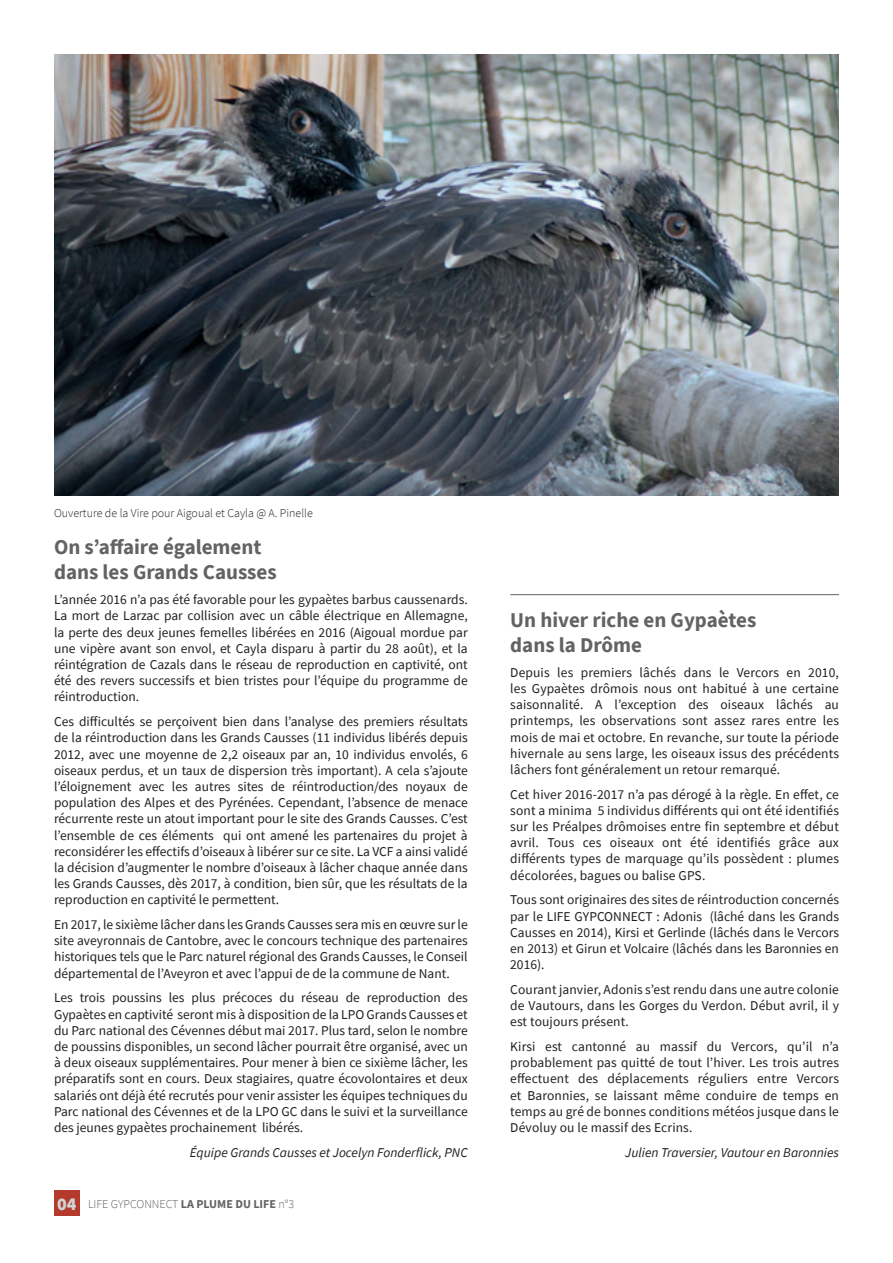
<style>
.page{position:relative;width:893px;height:1263px;background:#fff}
.page>*{position:absolute;margin:0;border:0;box-sizing:border-box;transform-origin:0 0}
.t1{font:700 21px/25.2px "Source Sans Pro";color:#636366}
.t2{font:13.5px/16.2px "Source Sans Pro";color:#231f20;text-align:justify}
.t3{font:italic 13.5px "Source Sans Pro";color:#231f20}
.t4{font:300 12px "Source Sans Pro";color:#231f20}
.t5{font:300 12px "Source Sans Pro";color:#636366}
.s1{font-weight:900;font-size:18px;color:#d1d2d4}
.s2{font-weight:700}
</style>
<div class="page">
<div style="left:54px;top:1190px;width:26px;height:26px;background:#b53a2e"></div>
<hr style="left:510px;top:594px;width:329px;height:1px;background:#636366">
<img style="left:54px;top:54px;width:785px;height:441px">
<p class="t4" style="left:54px;top:506px;width:260px">Ouverture de la Vire pour Aigoual et Cayla @ A. Pinelle</p>
<h1 class="t1" style="left:54px;top:534px;width:224px">On s’affaire également dans les Grands Causses</h1>
<p class="t2" style="left:54px;top:591px;width:415px">L’année 2016 n’a pas été favorable pour les gypaètes barbus caussenards.<br>La mort de Larzac par collision avec un câble électrique en Allemagne, la perte des deux jeunes femelles libérées en 2016 (Aigoual mordue par une vipère avant son envol, et Cayla disparu à partir du 28 août), et la réintégration de Cazals dans le réseau de reproduction en captivité, ont été des revers successifs et bien tristes pour l’équipe du programme de réintroduction.</p>
<p class="t2" style="left:54px;top:713px;width:415px">Ces difficultés se perçoivent bien dans l’analyse des premiers résultats de la réintroduction dans les Grands Causses (11 individus libérés depuis 2012, avec une moyenne de 2,2 oiseaux par an, 10 individus envolés, 6 oiseaux perdus, et un taux de dispersion très important). A cela s’ajoute l’éloignement avec les autres sites de réintroduction/des noyaux de population des Alpes et des Pyrénées. Cependant, l’absence de menace récurrente reste un atout important pour le site des Grands Causses. C’est l’ensemble de ces éléments qui ont amené les partenaires du projet à reconsidérer les effectifs d’oiseaux à libérer sur ce site. La VCF a ainsi validé la décision d’augmenter le nombre d’oiseaux à lâcher chaque année dans les Grands Causses, dès 2017, à condition, bien sûr, que les résultats de la reproduction en captivité le permettent.</p>
<p class="t2" style="left:54px;top:916px;width:415px">En 2017, le sixième lâcher dans les Grands Causses sera mis en œuvre sur le site aveyronnais de Cantobre, avec le concours technique des partenaires historiques tels que le Parc naturel régional des Grands Causses, le Conseil départemental de l’Aveyron et avec l’appui de de la commune de Nant.</p>
<p class="t2" style="left:54px;top:990px;width:415px">Les trois poussins les plus précoces du réseau de reproduction des Gypaètes en captivité seront mis à disposition de la LPO Grands Causses et du Parc national des Cévennes début mai 2017. Plus tard, selon le nombre de poussins disponibles, un second lâcher pourrait être organisé, avec un à deux oiseaux supplémentaires. Pour mener à bien ce sixième lâcher, les préparatifs sont en cours. Deux stagiaires, quatre écovolontaires et deux salariés ont déjà été recrutés pour venir assister les équipes techniques du Parc national des Cévennes et de la LPO GC dans le suivi et la surveillance des jeunes gypaètes prochainement libérés.</p>
<p class="t3" style="left:190px;top:1143px;width:279px">Équipe Grands Causses et Jocelyn Fonderflick, PNC</p>
<p class="t5" style="left:57px;top:1197px;width:239px"><span class="s1">04</span> LIFE GYPCONNECT <span class="s2">LA PLUME DU LIFE</span> n°3</p>
<h1 class="t1" style="left:510px;top:607px;width:248px">Un hiver riche en Gypaètes dans la Drôme</h1>
<p class="t2" style="left:510px;top:664px;width:330px">Depuis les premiers lâchés dans le Vercors en 2010, les Gypaètes drômois nous ont habitué à une certaine saisonnalité. A l’exception des oiseaux lâchés au printemps, les observations sont assez rares entre les mois de mai et octobre. En revanche, sur toute la période hivernale au sens large, les oiseaux issus des précédents lâchers font généralement un retour remarqué.</p>
<p class="t2" style="left:510px;top:786px;width:330px">Cet hiver 2016-2017 n’a pas dérogé à la règle. En effet, ce sont a minima 5 individus différents qui ont été identifiés sur les Préalpes drômoises entre fin septembre et début avril. Tous ces oiseaux ont été identifiés grâce aux différents types de marquage qu’ils possèdent : plumes décolorées, bagues ou balise GPS.</p>
<p class="t2" style="left:510px;top:892px;width:330px">Tous sont originaires des sites de réintroduction concernés par le LIFE GYPCONNECT : Adonis (lâché dans les Grands Causses en 2014), Kirsi et Gerlinde (lâchés dans le Vercors en 2013) et Girun et Volcaire (lâchés dans les Baronnies en 2016).</p>
<p class="t2" style="left:510px;top:981px;width:330px">Courant janvier, Adonis s’est rendu dans une autre colonie de Vautours, dans les Gorges du Verdon. Début avril, il y est toujours présent.</p>
<p class="t2" style="left:510px;top:1038px;width:330px">Kirsi est cantonné au massif du Vercors, qu’il n’a probablement pas quitté de tout l’hiver. Les trois autres effectuent des déplacements réguliers entre Vercors et Baronnies, se laissant même conduire de temps en temps au gré de bonnes conditions météos jusque dans le Dévoluy ou le massif des Ecrins.</p>
<p class="t3" style="left:625px;top:1143px;width:215px">Julien Traversier, Vautour en Baronnies</p>
</div>
